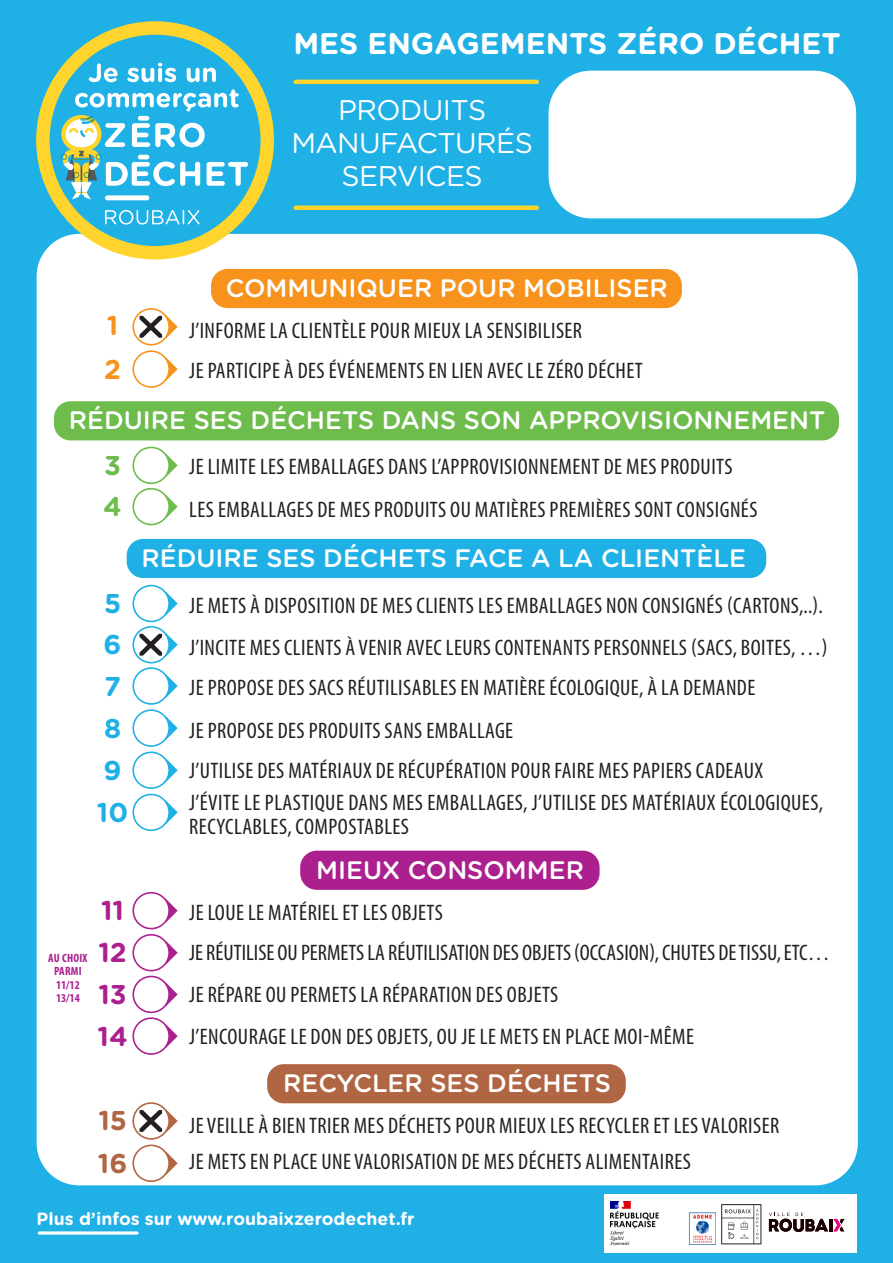
<style>
.page{position:relative;width:893px;height:1263px;background:#1fb0e6}
.page>*{position:absolute;margin:0;border:0;box-sizing:border-box;transform-origin:0 0}
.TEXTE{font:700 29.85px "Gotham Rounded";color:#fff}
.TEXTE-2{font:28.5px/33.2px "Gotham Rounded";letter-spacing:-.02em;color:#fff;text-align:center}
.TEXTE-3{font:700 27.15px "Gotham Rounded";color:#ab208e}
.TEXTE-4{font:700 27.15px "Gotham Rounded";color:#1fb0e6}
.TEXTE-5{font:700 27.15px "Gotham Rounded";color:#b06543}
.TEXTE-6{font:700 27.15px "Gotham Rounded";color:#6dbc4c}
.TEXTE-7{font:700 27.15px "Gotham Rounded";color:#f7931d}
.TEXTE-8{font:500 25.2px "Gotham Rounded";color:#fff}
.TEXTE-9{font:condensed 22.5px/24px "Myriad Pro";letter-spacing:.02em;color:#231f20}
.TEXTE-10{font:condensed 22.5px "Myriad Pro";color:#231f20}
.TEXTE-11{font:700 17.7px "Gotham Rounded";color:#fff}
.TEXTE-12{font:700 condensed 12px/13.5px "Myriad Pro";letter-spacing:.02em;color:#ab208e;text-align:center}
</style>
<div class="page">
<div style="left:37px;top:234px;width:821px;height:951px;background:#fff;border-radius:43px"></div>
<hr style="left:39px;top:1231px;width:98px;height:3px;background:#fff">
<div style="left:604px;top:1194px;width:253px;height:59px;background:#fff"></div>
<svg style="left:769px;top:1213px;width:75px;height:19px"></svg>
<svg style="left:721px;top:1204px;width:40px;height:40px"></svg>
<img style="left:610px;top:1201px;width:106px;height:43px">
<div style="left:211px;top:269px;width:471px;height:39px;background:#f7931d;border-radius:17px"></div>
<div style="left:54px;top:401px;width:785px;height:39px;background:#6dbc4c;border-radius:17px"></div>
<div style="left:267px;top:1064px;width:359px;height:39px;background:#b06543;border-radius:17px"></div>
<div style="left:300px;top:851px;width:300px;height:39px;background:#ab208e;border-radius:17px"></div>
<div style="left:127px;top:539px;width:639px;height:39px;background:#1fb0e6;border-radius:17px"></div>
<svg style="left:166px;top:495px;width:12px;height:23px"></svg>
<div style="left:133px;top:489px;width:36px;height:35px;background:#fff;border-radius:50%"></div>
<div style="left:132px;top:488px;width:38px;height:37px;border:2px solid #6dbc4c;border-radius:50%"></div>
<svg style="left:166px;top:454px;width:12px;height:23px"></svg>
<div style="left:133px;top:447px;width:36px;height:36px;background:#fff;border-radius:50%"></div>
<div style="left:132px;top:447px;width:38px;height:37px;border:2px solid #6dbc4c;border-radius:50%"></div>
<svg style="left:166px;top:357px;width:12px;height:24px"></svg>
<div style="left:133px;top:351px;width:36px;height:36px;background:#fff;border-radius:50%"></div>
<div style="left:132px;top:350px;width:38px;height:38px;border:2px solid #f7931d;border-radius:50%"></div>
<svg style="left:133px;top:309px;width:36px;height:36px"></svg>
<div style="left:132px;top:308px;width:38px;height:37px;border:2px solid #f7931d;border-radius:50%"></div>
<svg style="left:140px;top:315px;width:38px;height:24px"></svg>
<svg style="left:133px;top:627px;width:36px;height:36px"></svg>
<div style="left:132px;top:626px;width:38px;height:37px;border:2px solid #1fb0e6;border-radius:50%"></div>
<svg style="left:166px;top:716px;width:12px;height:24px"></svg>
<div style="left:133px;top:710px;width:36px;height:36px;background:#fff;border-radius:50%"></div>
<div style="left:132px;top:709px;width:38px;height:38px;border:2px solid #1fb0e6;border-radius:50%"></div>
<svg style="left:166px;top:758px;width:12px;height:24px"></svg>
<div style="left:133px;top:752px;width:36px;height:36px;background:#fff;border-radius:50%"></div>
<div style="left:132px;top:751px;width:38px;height:38px;border:2px solid #1fb0e6;border-radius:50%"></div>
<svg style="left:166px;top:800px;width:12px;height:24px"></svg>
<div style="left:133px;top:794px;width:36px;height:36px;background:#fff;border-radius:50%"></div>
<div style="left:132px;top:794px;width:38px;height:37px;border:2px solid #1fb0e6;border-radius:50%"></div>
<svg style="left:166px;top:899px;width:12px;height:24px"></svg>
<div style="left:133px;top:893px;width:36px;height:35px;background:#fff;border-radius:50%"></div>
<div style="left:132px;top:892px;width:38px;height:37px;border:2px solid #ab208e;border-radius:50%"></div>
<svg style="left:166px;top:592px;width:12px;height:23px"></svg>
<div style="left:133px;top:586px;width:36px;height:35px;background:#fff;border-radius:50%"></div>
<div style="left:132px;top:585px;width:38px;height:37px;border:2px solid #1fb0e6;border-radius:50%"></div>
<svg style="left:166px;top:674px;width:12px;height:24px"></svg>
<div style="left:133px;top:668px;width:36px;height:36px;background:#fff;border-radius:50%"></div>
<div style="left:132px;top:667px;width:38px;height:38px;border:2px solid #1fb0e6;border-radius:50%"></div>
<svg style="left:166px;top:941px;width:12px;height:24px"></svg>
<div style="left:133px;top:935px;width:36px;height:36px;background:#fff;border-radius:50%"></div>
<div style="left:132px;top:934px;width:38px;height:37px;border:2px solid #ab208e;border-radius:50%"></div>
<svg style="left:166px;top:983px;width:12px;height:23px"></svg>
<div style="left:133px;top:976px;width:36px;height:36px;background:#fff;border-radius:50%"></div>
<div style="left:132px;top:976px;width:38px;height:37px;border:2px solid #ab208e;border-radius:50%"></div>
<svg style="left:166px;top:1024px;width:12px;height:24px"></svg>
<div style="left:133px;top:1018px;width:36px;height:36px;background:#fff;border-radius:50%"></div>
<div style="left:132px;top:1017px;width:38px;height:38px;border:2px solid #ab208e;border-radius:50%"></div>
<svg style="left:140px;top:633px;width:38px;height:24px"></svg>
<svg style="left:166px;top:1151px;width:12px;height:24px"></svg>
<div style="left:133px;top:1145px;width:36px;height:36px;background:#fff;border-radius:50%"></div>
<div style="left:132px;top:1144px;width:38px;height:38px;border:2px solid #b06543;border-radius:50%"></div>
<svg style="left:133px;top:1103px;width:36px;height:36px"></svg>
<div style="left:132px;top:1102px;width:38px;height:38px;border:2px solid #b06543;border-radius:50%"></div>
<svg style="left:140px;top:1109px;width:38px;height:24px"></svg>
<hr style="left:296px;top:80px;width:241px;height:4px;background:#ffd42c">
<hr style="left:296px;top:206px;width:241px;height:4px;background:#ffd42c">
<div style="left:549px;top:71px;width:307px;height:147px;background:#fff;border-radius:43px"></div>
<svg style="left:36px;top:21px;width:238px;height:238px"></svg>
<svg style="left:105px;top:210px;width:95px;height:15px"></svg>
<svg style="left:89px;top:63px;width:29px;height:19px"></svg>
<svg style="left:127px;top:63px;width:49px;height:19px"></svg>
<svg style="left:187px;top:68px;width:29px;height:14px"></svg>
<svg style="left:61px;top:89px;width:187px;height:111px"></svg>
<p class="TEXTE" style="left:293px;top:21px;width:549px">MES ENGAGEMENTS ZÉRO DÉCHET</p>
<p class="TEXTE-2" style="left:291px;top:92px;width:243px">PRODUITS<br>MANUFACTURÉS<br>SERVICES</p>
<p class="TEXTE-7" style="left:107px;top:306px;width:13px">1</p>
<p class="TEXTE-8" style="left:226px;top:270px;width:443px">COMMUNIQUER POUR MOBILISER</p>
<p class="TEXTE-9" style="left:189px;top:318px;width:394px">J’INFORME LA CLIENTÈLE POUR MIEUX LA SENSIBILISER</p>
<p class="TEXTE-7" style="left:104px;top:349px;width:18px">2</p>
<p class="TEXTE-9" style="left:189px;top:358px;width:455px">JE PARTICIPE À DES ÉVÉNEMENTS EN LIEN AVEC LE ZÉRO DÉCHET</p>
<p class="TEXTE-8" style="left:69px;top:402px;width:758px">RÉDUIRE SES DÉCHETS DANS SON APPROVISIONNEMENT</p>
<p class="TEXTE-6" style="left:104px;top:445px;width:18px">3</p>
<p class="TEXTE-9" style="left:189px;top:455px;width:545px">JE LIMITE LES EMBALLAGES DANS L’APPROVISIONNEMENT DE MES PRODUITS</p>
<p class="TEXTE-6" style="left:103px;top:487px;width:20px">4</p>
<p class="TEXTE-9" style="left:189px;top:497px;width:570px">LES EMBALLAGES DE MES PRODUITS OU MATIÈRES PREMIÈRES SONT CONSIGNÉS</p>
<p class="TEXTE-8" style="left:142px;top:540px;width:606px">RÉDUIRE SES DÉCHETS FACE A LA CLIENTÈLE</p>
<p class="TEXTE-12" style="left:48px;top:951px;width:41px">AU CHOIX<br>PARMI<br>11/12</p>
<p class="TEXTE-12" style="left:56px;top:991px;width:25px">13/14</p>
<p class="TEXTE-4" style="left:104px;top:583px;width:19px">5</p>
<p class="TEXTE-9" style="left:189px;top:594px;width:635px">JE METS À DISPOSITION DE MES CLIENTS LES EMBALLAGES NON CONSIGNÉS (CARTONS,..).</p>
<p class="TEXTE-4" style="left:104px;top:625px;width:19px">6</p>
<p class="TEXTE-9" style="left:189px;top:635px;width:640px">J’INCITE MES CLIENTS À VENIR AVEC LEURS CONTENANTS PERSONNELS (SACS, BOITES, …)</p>
<p class="TEXTE-4" style="left:104px;top:666px;width:18px">7</p>
<p class="TEXTE-9" style="left:189px;top:675px;width:568px">JE PROPOSE DES SACS RÉUTILISABLES EN MATIÈRE ÉCOLOGIQUE, À LA DEMANDE</p>
<p class="TEXTE-4" style="left:104px;top:708px;width:19px">8</p>
<p class="TEXTE-4" style="left:104px;top:750px;width:19px">9</p>
<p class="TEXTE-4" style="left:97px;top:792px;width:33px">10</p>
<p class="TEXTE-9" style="left:189px;top:718px;width:325px">JE PROPOSE DES PRODUITS SANS EMBALLAGE</p>
<p class="TEXTE-9" style="left:189px;top:758px;width:575px">J’UTILISE DES MATÉRIAUX DE RÉCUPÉRATION POUR FAIRE MES PAPIERS CADEAUX</p>
<p class="TEXTE-9" style="left:189px;top:790px;width:635px">J’ÉVITE LE PLASTIQUE DANS MES EMBALLAGES, J’UTILISE DES MATÉRIAUX ÉCOLOGIQUES,<br>RECYCLABLES, COMPOSTABLES</p>
<p class="TEXTE-8" style="left:316px;top:852px;width:269px">MIEUX CONSOMMER</p>
<p class="TEXTE-3" style="left:101px;top:891px;width:24px">11</p>
<p class="TEXTE-9" style="left:189px;top:900px;width:255px">JE LOUE LE MATÉRIEL ET LES OBJETS</p>
<p class="TEXTE-3" style="left:98px;top:933px;width:30px">12</p>
<p class="TEXTE-10" style="left:189px;top:938px;width:642px">JE RÉUTILISE OU PERMETS LA RÉUTILISATION DES OBJETS (OCCASION), CHUTES DE TISSU, ETC…</p>
<p class="TEXTE-3" style="left:98px;top:974px;width:30px">13</p>
<p class="TEXTE-9" style="left:189px;top:982px;width:370px">JE RÉPARE OU PERMETS LA RÉPARATION DES OBJETS</p>
<p class="TEXTE-3" style="left:98px;top:1016px;width:32px">14</p>
<p class="TEXTE-9" style="left:189px;top:1024px;width:506px">J’ENCOURAGE LE DON DES OBJETS, OU JE LE METS EN PLACE MOI-MÊME</p>
<p class="TEXTE-8" style="left:283px;top:1065px;width:329px">RECYCLER SES DÉCHETS</p>
<p class="TEXTE-5" style="left:98px;top:1101px;width:30px">15</p>
<p class="TEXTE-9" style="left:189px;top:1113px;width:591px">JE VEILLE À BIEN TRIER MES DÉCHETS POUR MIEUX LES RECYCLER ET LES VALORISER</p>
<p class="TEXTE-5" style="left:98px;top:1143px;width:31px">16</p>
<p class="TEXTE-9" style="left:189px;top:1149px;width:503px">JE METS EN PLACE UNE VALORISATION DE MES DÉCHETS ALIMENTAIRES</p>
<p class="TEXTE-11" style="left:37px;top:1206px;width:380px">Plus d’infos sur www.roubaixzerodechet.fr</p>
</div>
